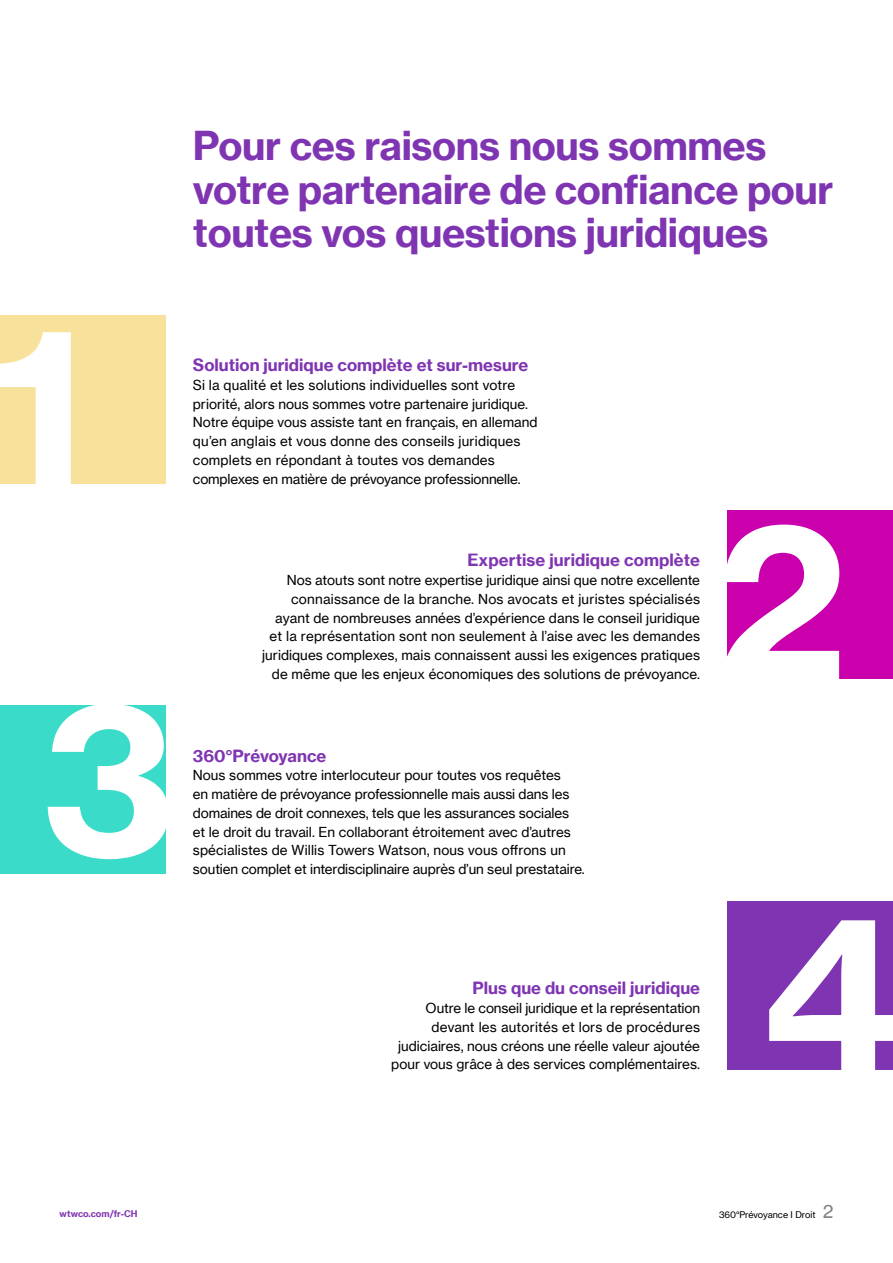
<style>
.page{position:relative;width:893px;height:1263px;background:#fff}
.page>*{position:absolute;margin:0;border:0;box-sizing:border-box;transform-origin:0 0}
.t1{font:39px/43.5px "N Haas Grotesk TX Pro 75 Bd";letter-spacing:-.01em;color:#7f35b2}
.t2{font:16.5px "N Haas Grotesk TX Pro 75 Bd";color:#7f35b2}
.t3{font:13.5px/18.8px "N Haas Grotesk TX Pro 55 Rg";color:#000}
.t4{font:9px "N Haas Grotesk TX Pro 55 Rg";color:#000}
.t5{font:9px "N Haas Grotesk TX Pro 75 Bd";color:#7f35b2}
.s1{font-size:18px;color:#808080}
</style>
<div class="page">
<div style="left:0;top:315px;width:166px;height:169px;background:#f8e19a"></div>
<div style="left:0;top:706px;width:166px;height:168px;background:#3adcc9"></div>
<div style="left:727px;top:511px;width:166px;height:168px;background:#c900ac"></div>
<div style="left:727px;top:901px;width:166px;height:168px;background:#7f35b2"></div>
<svg style="left:0;top:332px;width:71px;height:152px"></svg>
<svg style="left:727px;top:525px;width:112px;height:154px"></svg>
<svg style="left:48px;top:705px;width:118px;height:154px"></svg>
<svg style="left:769px;top:920px;width:124px;height:150px"></svg>
<h1 class="t1" style="left:193px;top:124px;width:642px">Pour ces raisons nous sommes votre partenaire de confiance pour toutes vos questions juridiques</h1>
<p class="t2" style="left:193px;top:355px;width:337px">Solution juridique complète et sur-mesure</p>
<p class="t3" style="left:193px;top:376px;width:346px">Si la qualité et les solutions individuelles sont votre priorité, alors nous sommes votre partenaire juridique.<br>Notre équipe vous assiste tant en français, en allemand qu’en anglais et vous donne des conseils juridiques complets en répondant à toutes vos demandes complexes en matière de prévoyance professionnelle.</p>
<p class="t2" style="left:467px;top:550px;width:234px">Expertise juridique complète</p>
<p class="t3" style="left:262px;top:571px;width:439px;text-align:right">Nos atouts sont notre expertise juridique ainsi que notre excellente connaissance de la branche. Nos avocats et juristes spécialisés ayant de nombreuses années d’expérience dans le conseil juridique et la représentation sont non seulement à l’aise avec les demandes juridiques complexes, mais connaissent aussi les exigences pratiques de même que les enjeux économiques des solutions de prévoyance.</p>
<p class="t2" style="left:193px;top:745px;width:135px">360°Prévoyance</p>
<p class="t3" style="left:193px;top:766px;width:393px">Nous sommes votre interlocuteur pour toutes vos requêtes<br>en matière de prévoyance professionnelle mais aussi dans les domaines de droit connexes, tels que les assurances sociales<br>et le droit du travail. En collaborant étroitement avec d’autres spécialistes de Willis Towers Watson, nous vous offrons un soutien complet et interdisciplinaire auprès d’un seul prestataire.</p>
<p class="t2" style="left:473px;top:978px;width:229px">Plus que du conseil juridique</p>
<p class="t3" style="left:391px;top:999px;width:310px;text-align:right">Outre le conseil juridique et la représentation devant les autorités et lors de procédures judiciaires, nous créons une réelle valeur ajoutée pour vous grâce à des services complémentaires.</p>
<p class="t5" style="left:60px;top:1208px;width:80px">wtwco.com/fr-CH</p>
<p class="t4" style="left:719px;top:1209px;width:116px">360°Prévoyance I Droit <span class="s1">2</span></p>
</div>
